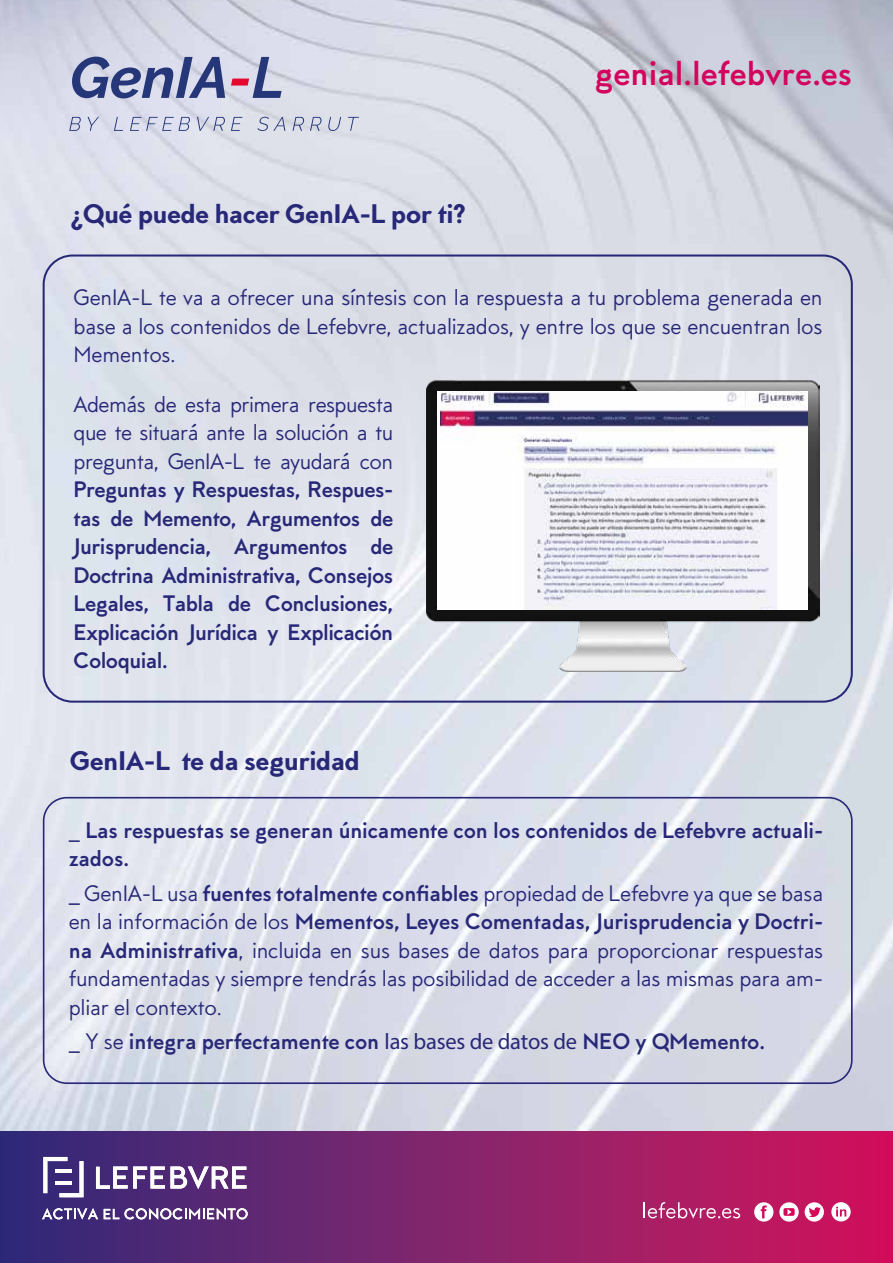
<style>
.page{position:relative;width:893px;height:1263px;background:#fff}
.page>*{position:absolute;margin:0;border:0;box-sizing:border-box;transform-origin:0 0}
.t1{font:700 34.05px "MTT Milano";color:#d3045e}
.t2{font:900 27px "MTT Milano";letter-spacing:-.025em;color:#282878}
.t3{font:22.5px/28.5px "MTT Milano";letter-spacing:-.01em;color:#282878;text-align:justify}
.t4{font:700 22.5px/28.5px "MTT Milano";letter-spacing:-.01em;color:#282878}
.s1{font-weight:400}
.s2{font-weight:700}
.s3{font-family:"Myriad Pro";font-weight:400}
</style>
<div class="page">
<img style="left:0;top:0;width:893px;height:1131px">
<svg style="left:69px;top:117px;width:12px;height:14px"></svg>
<svg style="left:88px;top:117px;width:11px;height:14px"></svg>
<svg style="left:114px;top:117px;width:9px;height:14px"></svg>
<svg style="left:130px;top:117px;width:60px;height:14px"></svg>
<svg style="left:197px;top:117px;width:28px;height:14px"></svg>
<svg style="left:231px;top:117px;width:11px;height:14px"></svg>
<svg style="left:257px;top:117px;width:28px;height:14px"></svg>
<svg style="left:293px;top:117px;width:11px;height:14px"></svg>
<svg style="left:310px;top:117px;width:12px;height:14px"></svg>
<svg style="left:328px;top:117px;width:13px;height:14px"></svg>
<svg style="left:348px;top:117px;width:11px;height:14px"></svg>
<svg style="left:72px;top:57px;width:153px;height:41px;background:#8992b8"></svg>
<svg style="left:231px;top:57px;width:51px;height:41px;background:#b2abc6"></svg>
<div style="left:43px;top:797px;width:810px;height:287px;border:2px solid #282878;border-radius:23px"></div>
<div style="left:0;top:1131px;width:893px;height:132px;background:linear-gradient(to right,#2f2e7b,#d4165c)"></div>
<svg style="left:831px;top:1202px;width:20px;height:19px"></svg>
<svg style="left:836px;top:1207px;width:10px;height:9px"></svg>
<div style="left:779px;top:1202px;width:20px;height:19px;background:#fff;border-radius:50%"></div>
<div style="left:783px;top:1208px;width:12px;height:8px;background:#d50759;border-radius:2px"></div>
<svg style="left:787px;top:1209px;width:5px;height:6px"></svg>
<div style="left:754px;top:1202px;width:19px;height:19px;background:#fff;border-radius:50%"></div>
<svg style="left:761px;top:1205px;width:6px;height:13px"></svg>
<div style="left:805px;top:1202px;width:19px;height:19px;background:#fff;border-radius:50%"></div>
<svg style="left:809px;top:1207px;width:12px;height:10px"></svg>
<svg style="left:644px;top:1202px;width:96px;height:16px;background:#c15086"></svg>
<svg style="left:42px;top:1208px;width:56px;height:11px"></svg>
<svg style="left:104px;top:1208px;width:144px;height:11px"></svg>
<svg style="left:43px;top:1157px;width:40px;height:40px"></svg>
<hr style="left:55px;top:1169px;width:16px;height:3px;background:#fff">
<hr style="left:55px;top:1181px;width:16px;height:3px;background:#fff">
<svg style="left:96px;top:1166px;width:151px;height:23px"></svg>
<img style="left:427px;top:376px;width:392px;height:295px">
<img style="left:440px;top:391px;width:368px;height:219px">
<p class="t2" style="left:70px;top:198px;width:398px">¿Qué puede hacer GenIA-L por ti?</p>
<h1 class="t1" style="left:595px;top:54px;width:259px">genial.lefebvre.es</h1>
<p class="t3" style="left:74px;top:284px;width:751px">GenIA-L te va a ofrecer una síntesis con la respuesta a tu problema generada en base a los contenidos de Lefebvre, actualizados, y entre los que se encuentran los Mementos.</p>
<p class="t3" style="left:74px;top:390px;width:321px">Además de esta primera respuesta que te situará ante la solución a tu pregunta, GenIA-L te ayudará con</p>
<p class="t4" style="left:74px;top:476px;width:321px;text-align:justify">Preguntas y Respuestas, Respues&shy;tas de Memento, Argumentos de Jurisprudencia, Argumentos de Doctrina Administrativa, Consejos Legales, Tabla de Conclusiones, Explicación Jurídica y Explicación Coloquial.</p>
<p class="t2" style="left:70px;top:745px;width:292px">GenIA-L te da seguridad</p>
<p class="t4" style="left:69px;top:817px;width:756px"><span class="s1">_</span> Las respuestas se generan únicamente con los contenidos de Lefebvre actuali&shy;zados.</p>
<p class="t3" style="left:69px;top:879px;width:756px">_ GenIA-L usa <span class="s2">fuentes totalmente confiables</span> propiedad de Lefebvre ya que se basa en la información de los <span class="s2">Mementos, Leyes Comentadas, Jurisprudencia y Doctri&shy;na Administrativa</span>, incluida en sus bases de datos para proporcionar respuestas fundamentadas y siempre tendrás las posibilidad de acceder a las mismas para am&shy;pliar el contexto.</p>
<p class="t4" style="left:69px;top:1028px;width:698px"><span class="s1">_ Y se</span> integra perfectamente con <span class="s3">las bases de datos de</span> NEO y QMemento.</p>
</div>
